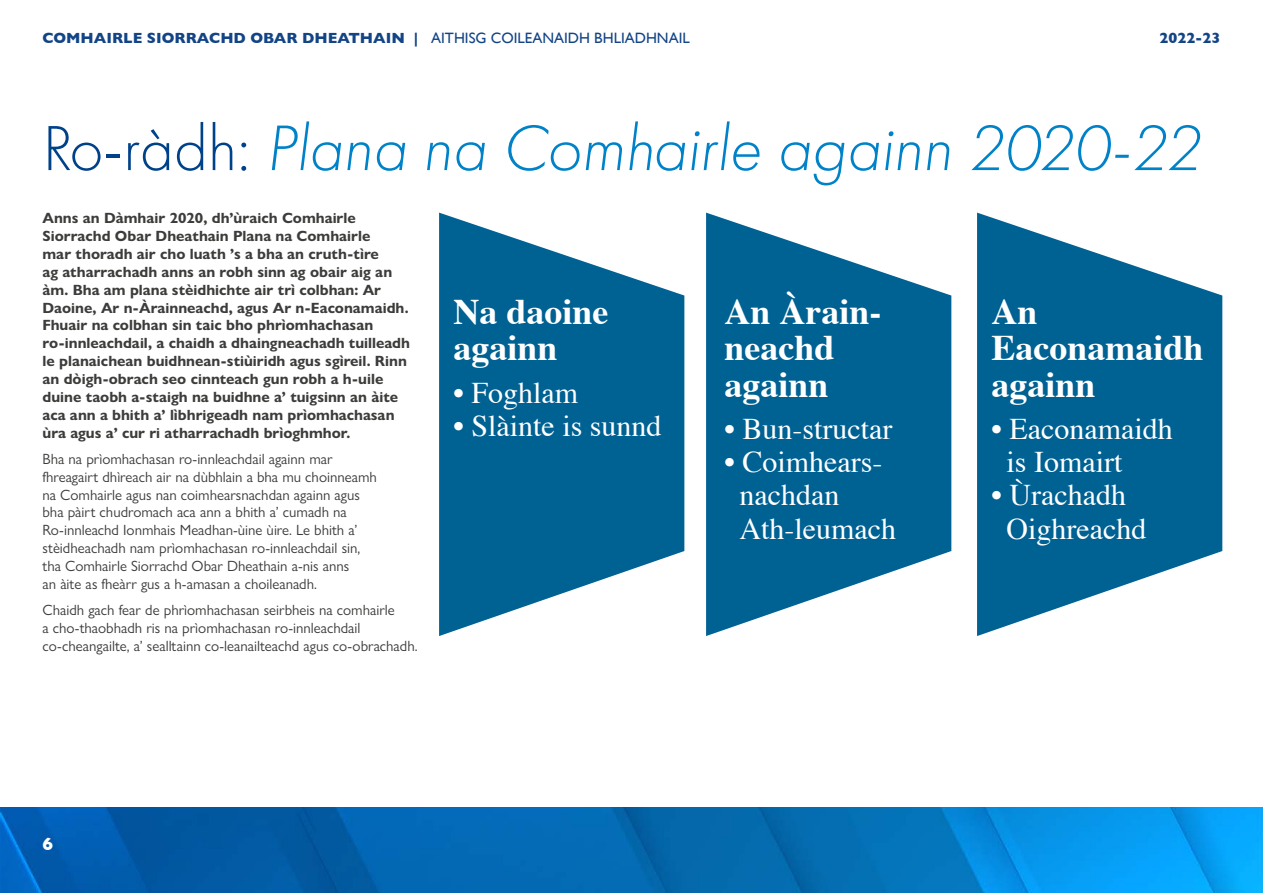
<style>
.page{position:relative;width:1263px;height:893px;background:#fff}
.page>*{position:absolute;margin:0;border:0;box-sizing:border-box;transform-origin:0 0}
.Annual_Report_-_Page{font:italic 300 66.75px "Futura PT";color:#0082c9}
.t1{font:700 36px/36.5px "Times";color:#fff}
.t2{font:30px/33.2px "Times";color:#fff}
.t3{font:700 18px "Gill Sans";color:#fff}
.t4{font:700 15px "Gill Sans";color:#134486}
.AR_-_Body{font:700 14.85px/17.9px "Gill Sans Nova";color:#3c3c3b}
.AR_-_Body-2{font:14.85px/17.9px "Gill Sans Nova";color:#3c3c3b}
.s1{font-weight:400}
.s2{font-style:normal;font-size:66px;color:#00428a}
</style>
<div class="page">
<img style="left:0;top:808px;width:1263px;height:85px">
<svg style="left:439px;top:213px;width:245px;height:423px;fill:#006193"></svg>
<svg style="left:706px;top:213px;width:245px;height:423px;fill:#006193"></svg>
<svg style="left:977px;top:213px;width:245px;height:423px;fill:#006193"></svg>
<p class="t4" style="left:43px;top:26px;width:649px">COMHAIRLE SIORRACHD OBAR DHEATHAIN | <span class="s1">AITHISG COILEANAIDH BHLIADHNAIL</span></p>
<p class="t4" style="left:1159px;top:26px;width:62px">2022-23</p>
<p class="Annual_Report_-_Page" style="left:43px;top:110px;width:1160px"><span class="s2">Ro‑ràdh:</span> Plana na Comhairle againn 2020‑22</p>
<p class="AR_-_Body" style="left:43px;top:209px;width:369px">Anns an Dàmhair 2020, dh’ùraich Comhairle Siorrachd Obar Dheathain Plana na Comhairle<br>mar thoradh air cho luath ’s a bha an cruth‑tìre<br>ag atharrachadh anns an robh sinn ag obair aig an àm. Bha am plana stèidhichte air trì colbhan: Ar Daoine, Ar n‑Àrainneachd, agus Ar n‑Eaconamaidh.<br>Fhuair na colbhan sin taic bho phrìomhachasan ro‑innleachdail, a chaidh a dhaingneachadh tuilleadh le planaichean buidhnean‑stiùiridh agus sgìreil. Rinn an dòigh‑obrach seo cinnteach gun robh a h‑uile duine taobh a‑staigh na buidhne a’ tuigsinn an àite aca ann a bhith a’ lìbhrigeadh nam prìomhachasan ùra agus a’ cur ri atharrachadh brìoghmhor.</p>
<p class="AR_-_Body-2" style="left:43px;top:450px;width:336px">Bha na prìomhachasan ro‑innleachdail againn mar fhreagairt dhìreach air na dùbhlain a bha mu choinneamh na Comhairle agus nan coimhearsnachdan againn agus bha pàirt chudromach aca ann a bhith a’ cumadh na Ro‑innleachd Ionmhais Meadhan‑ùine ùire. Le bhith a’ stèidheachadh nam prìomhachasan ro‑innleachdail sin, tha Comhairle Siorrachd Obar Dheathain a‑nis anns<br>an àite as fheàrr gus a h‑amasan a choileanadh.</p>
<p class="AR_-_Body-2" style="left:43px;top:601px;width:377px">Chaidh gach fear de phrìomhachasan seirbheis na comhairle<br>a cho‑thaobhadh ris na prìomhachasan ro‑innleachdail co‑cheangailte, a’ sealltainn co‑leanailteachd agus co‑obrachadh.</p>
<p class="t1" style="left:724px;top:290px;width:159px">An Àrain&shy;neachd againn</p>
<p class="t2" style="left:724px;top:410px;width:169px">• Bun-structar</p>
<p class="t2" style="left:740px;top:443px;width:158px;text-indent:-15px">• Coimhears&shy;nachdan<br>Ath-leumach</p>
<p class="t1" style="left:454px;top:290px;width:157px">Na daoine againn</p>
<p class="t2" style="left:454px;top:373px;width:126px">• Foghlam</p>
<p class="t2" style="left:454px;top:407px;width:210px">• Slàinte is sunnd</p>
<p class="t1" style="left:991px;top:290px;width:214px">An<br>Eaconamaidh againn</p>
<p class="t2" style="left:1006px;top:410px;width:168px;text-indent:-15px">• Eaconamaidh is Iomairt</p>
<p class="t2" style="left:1006px;top:476px;width:141px;text-indent:-15px">• Ùrachadh<br>Oighreachd</p>
<p class="t3" style="left:43px;top:830px;width:12px">6</p>
</div>
